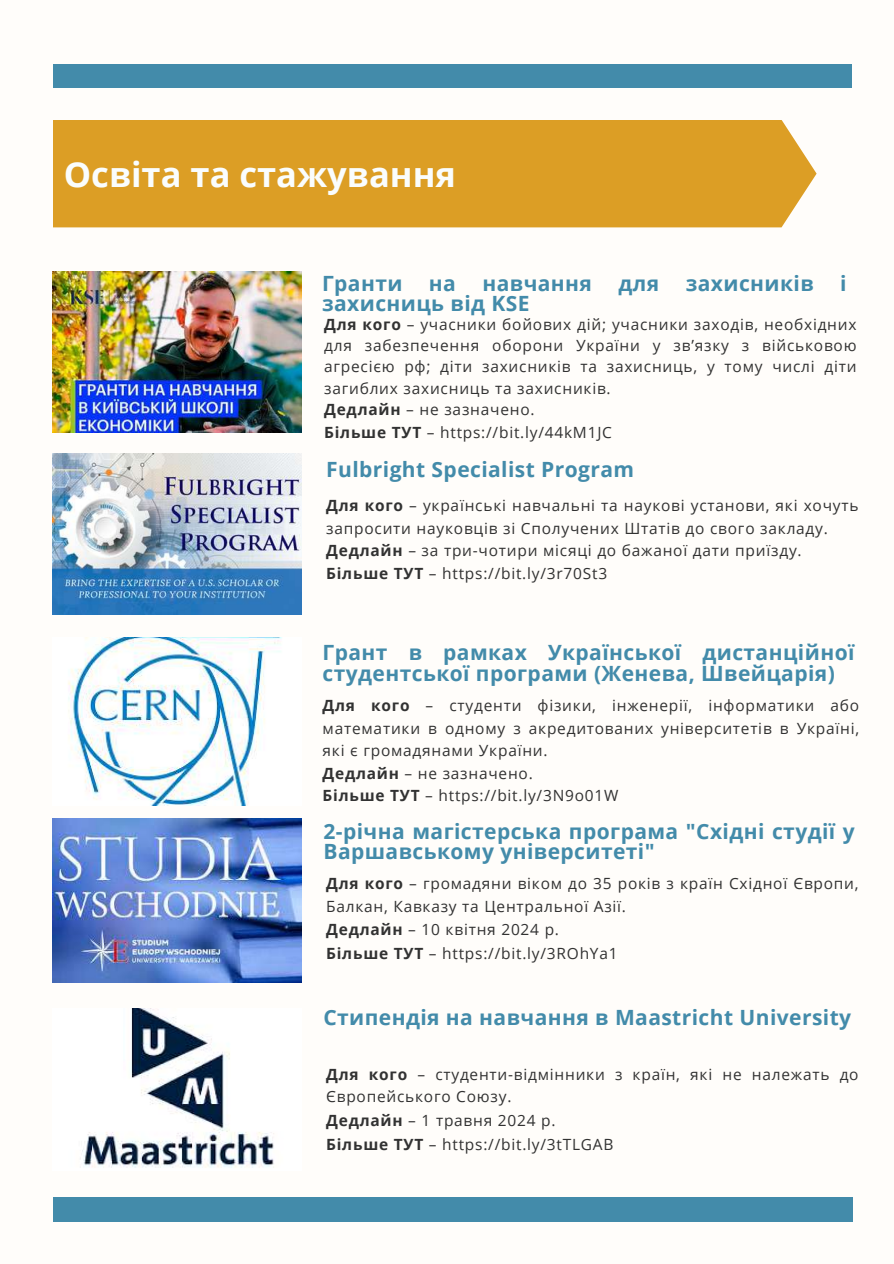
<style>
.page{position:relative;width:894px;height:1264px;background:#fff}
.page>*{position:absolute;margin:0;border:0;box-sizing:border-box;transform-origin:0 0}
.t1{font:700 34.5px "Open Sans";color:#fafdfd}
.t2{font:700 21px/20.2px "Open Sans";letter-spacing:.02em;color:#438baa}
.t3{font:15.45px/22.5px "Open Sans";letter-spacing:.05em;color:#323232}
.s1{font-weight:700}
</style>
<div class="page">
<div style="left:0;top:0;width:893px;height:1263px;background:#fffdfa"></div>
<img style="left:53px;top:453px;width:248px;height:161px">
<div style="left:53px;top:64px;width:797px;height:24px;background:#438baa"></div>
<div style="left:53px;top:1197px;width:799px;height:24px;background:#438baa"></div>
<div style="left:53px;top:120px;width:763px;height:107px;background:#dc9e25"></div>
<img style="left:80px;top:1008px;width:194px;height:160px">
<img style="left:53px;top:271px;width:248px;height:161px">
<img style="left:53px;top:818px;width:248px;height:164px">
<img style="left:68px;top:637px;width:214px;height:168px">
<h1 class="t1" style="left:64px;top:150px;width:393px">Освіта та стажування</h1>
<h2 class="t2" style="left:322px;top:272px;width:82px">Гранти</h2>
<h2 class="t2" style="left:429px;top:272px;width:28px">на</h2>
<h2 class="t2" style="left:482px;top:272px;width:111px">навчання</h2>
<h2 class="t2" style="left:618px;top:272px;width:42px">для</h2>
<h2 class="t2" style="left:685px;top:272px;width:129px">захисників</h2>
<h2 class="t2" style="left:839px;top:272px;width:8px">і</h2>
<h2 class="t2" style="left:322px;top:292px;width:209px">захисниць від KSE</h2>
<p class="t3" style="left:324px;top:313px;width:534px;line-height:21.6px"><span class="s1">Для кого</span> – учасники бойових дій; учасники заходів, необхідних для забезпечення оборони України у зв’язку з військовою агресією рф; діти захисників та захисниць, у тому числі діти загиблих захисниць та захисників.<br><span class="s1">Дедлайн</span> – не зазначено.<br><span class="s1">Більше ТУТ</span> – https://bit.ly/44kM1JC</p>
<h2 class="t2" style="left:326px;top:458px;width:309px">Fulbright Specialist Program</h2>
<p class="t3" style="left:326px;top:494px;width:533px"><span class="s1">Для кого</span> – українські навчальні та наукові установи, які хочуть запросити науковців зі Сполучених Штатів до свого закладу.<br><span class="s1">Дедлайн</span> – за три-чотири місяці до бажаної дати приїзду.<br><span class="s1">Більше ТУТ</span> – https://bit.ly/3r70St3</p>
<h2 class="t2" style="left:322px;top:642px;width:533px">Грант в рамках Української дистанційної студентської програми (Женева, Швейцарія)</h2>
<p class="t3" style="left:322px;top:693px;width:538px"><span class="s1">Для кого</span> – студенти фізики, інженерії, інформатики або математики в одному з акредитованих університетів в Україні, які є громадянами України.<br><span class="s1">Дедлайн</span> – не зазначено.<br><span class="s1">Більше ТУТ</span> – https://bit.ly/3N9o01W</p>
<h2 class="t2" style="left:323px;top:820px;width:532px">2-річна магістерська програма "Східні студії у<br>Варшавському університеті"</h2>
<p class="t3" style="left:326px;top:871px;width:534px;line-height:23.2px"><span class="s1">Для кого</span> – громадяни віком до 35 років з країн Східної Європи, Балкан, Кавказу та Центральної Азії.<br><span class="s1">Дедлайн</span> – 10 квітня 2024 р.<br><span class="s1">Більше ТУТ</span> – https://bit.ly/3ROhYa1</p>
<h2 class="t2" style="left:323px;top:1006px;width:529px">Стипендія на навчання в Maastricht University</h2>
<p class="t3" style="left:326px;top:1062px;width:533px;line-height:23.2px"><span class="s1">Для кого</span> – студенти-відмінники з країн, які не належать до Європейського Союзу.<br><span class="s1">Дедлайн</span> – 1 травня 2024 р.<br><span class="s1">Більше ТУТ</span> – https://bit.ly/3tTLGAB</p>
</div>
